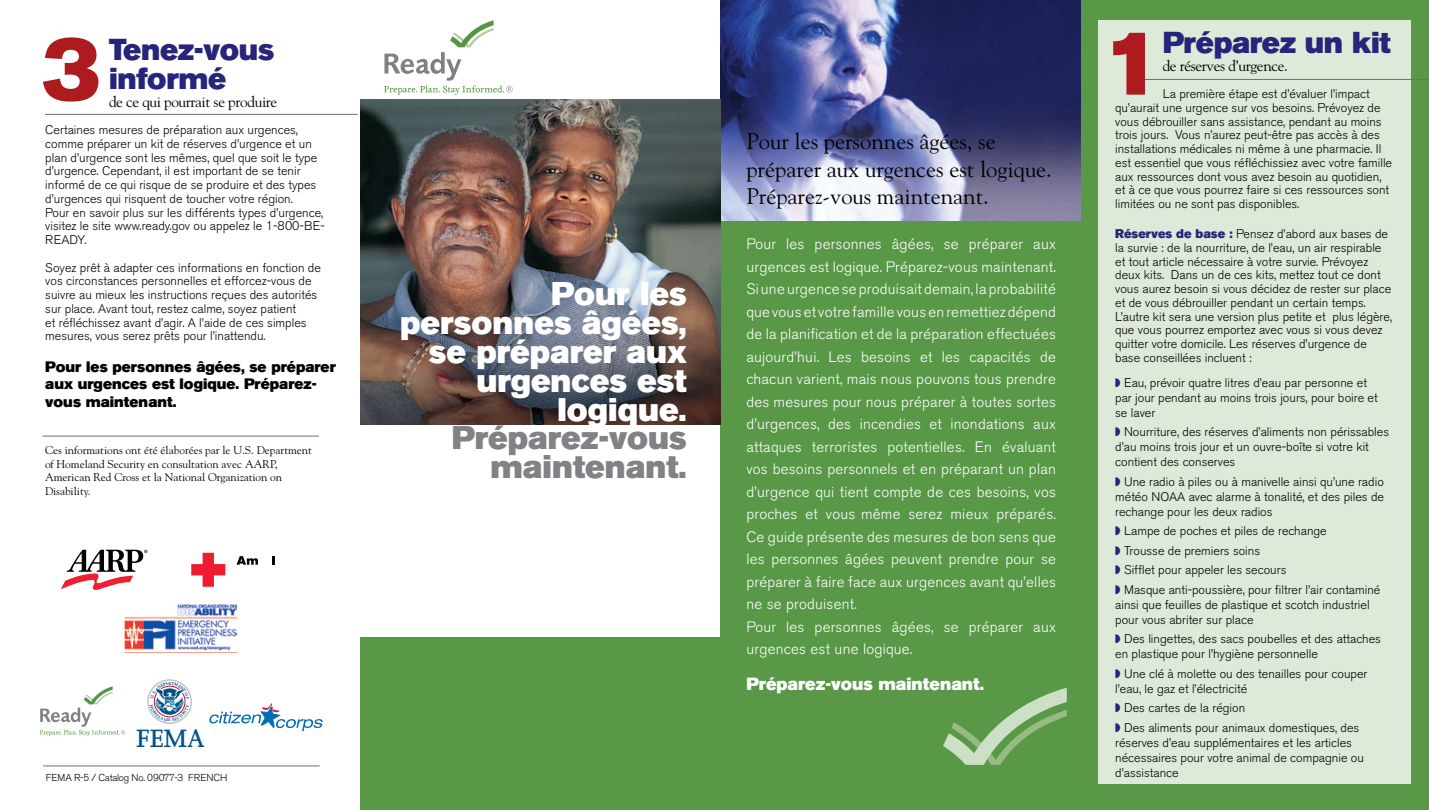
<style>
.page{position:relative;width:1429px;height:810px;background:#fff}
.page>*{position:absolute;margin:0;border:0;box-sizing:border-box;transform-origin:0 0}
.t1{font:90px "Akzidenz Grotesk BE Super";color:#ae1b1f}
.t2{font:32.5px/28.8px "Akzidenz Grotesk BE Super";color:#fff;text-align:right}
.t3{font:30px/28.8px "Akzidenz Grotesk BE Super";letter-spacing:-.01em;color:#26247b}
.t4{font:600 28.88px "Joanna MT Std";color:#005288}
.t5{font:22.5px/27.5px "Goudy";color:#000}
.t6{font:17.5px "Akzidenz Grotesk BE Super";color:#fff}
.t7{font:15.25px "Goudy";letter-spacing:-.025em;color:#000}
.t8{font:300 15px/22.5px "Akzidenz Grotesk BE";letter-spacing:.015em;color:#fff}
.t9{font:15px/17.5px "Akzidenz Grotesk BE Super";color:#000}
.t10{font:300 12.5px/13.8px "Akzidenz Grotesk BE";color:#000}
.t11{font:11.25px/13.8px "Goudy";color:#000}
.t12{font:300 10px "Akzidenz Grotesk BE";letter-spacing:-.025em;color:#000}
.s1{color:#808285}
.s2{font-family:"Akzidenz Grotesk BE Super";font-weight:400;color:#26247b}
</style>
<div class="page">
<div style="left:720px;top:0;width:709px;height:810px;background:#589847"></div>
<hr style="left:42px;top:436px;width:277px;height:1px;background:#6d6f71">
<hr style="left:45px;top:114px;width:313px;height:1px;background:#6d6f71">
<svg style="left:384px;top:20px;width:129px;height:75px"></svg>
<img style="left:720px;top:0;width:360px;height:220px">
<img style="left:360px;top:100px;width:360px;height:324px">
<svg style="left:943px;top:688px;width:124px;height:77px"></svg>
<div style="left:1098px;top:20px;width:313px;height:764px;background:#ddeada"></div>
<hr style="left:1131px;top:79px;width:298px;height:1px;background:#6d6f71">
<hr style="left:43px;top:766px;width:277px;height:1px;background:#6d6f71">
<svg style="left:272px;top:556px;width:2px;height:9px"></svg>
<div style="left:147px;top:679px;width:45px;height:45px;border:1px solid #c2c2c4;border-radius:50%"></div>
<svg style="left:61px;top:550px;width:87px;height:40px"></svg>
<img style="left:125px;top:604px;width:112px;height:49px">
<svg style="left:191px;top:553px;width:34px;height:34px"></svg>
<svg style="left:237px;top:556px;width:21px;height:9px"></svg>
<svg style="left:209px;top:703px;width:114px;height:28px"></svg>
<svg style="left:40px;top:686px;width:85px;height:50px"></svg>
<div style="left:360px;top:637px;width:364px;height:173px;background:#589847"></div>
<svg style="left:150px;top:682px;width:39px;height:39px"></svg>
<h1 class="t1" style="left:43px;top:17px;width:60px">3</h1>
<h1 class="t3" style="left:109px;top:36px;width:167px">Tene z-vous infor mé</h1>
<h4 class="t7" style="left:109px;top:92px;width:170px">de ce qui pourrait se produire</h4>
<p class="t10" style="left:45px;top:123px;width:279px">Certaines mesures de préparation aux urgences, comme préparer un kit de réserves d’urgence et un plan d’urgence sont les mêmes, quel que soit le type d’urgence. Cependant, il est important de se tenir informé de ce qui risque de se produire et des types d’urgences qui risquent de toucher votre région.<br>Pour en savoir plus sur les différents types d’urgence,</p>
<p class="t10" style="left:45px;top:219px;width:281px">visitez le site www.ready.gov ou appelez le 1-800-BE-</p>
<p class="t10" style="left:45px;top:233px;width:43px">READY.</p>
<p class="t10" style="left:45px;top:261px;width:277px">Soyez prêt à adapter ces informations en fonction de vos circonstances personnelles et efforcez-vous de suivre au mieux les instructions reçues des autorités sur place. Avant tout, restez calme, soyez patient<br>et réfléchissez avant d’agir. A l’aide de ces simples mesures, vous serez prêts pour l’inattendu.</p>
<p class="t9" style="left:45px;top:358px;width:292px">Pour les personnes âgées, se préparer aux urgences est logique. Préparez&shy;vous maintenant.</p>
<p class="t11" style="left:45px;top:443px;width:268px">Ces informations ont été élaborées par le U.S. Department of Homeland Security en consultation avec AARP, American Red Cross et la National Organization on Disability.</p>
<p class="t4" style="left:136px;top:723px;width:70px">FEMA</p>
<p class="t12" style="left:46px;top:772px;width:183px">FEMA R-5 / Catalog No. 09077-3 FRENCH</p>
<p class="t2" style="left:400px;top:280px;width:288px">Pour les<br>p ersonnes âgées, se préparer aux urgences est logique.<br><span class="s1">Préparez-vous maintenant.</span></p>
<p class="t5" style="left:746px;top:127px;width:307px">Pour les personnes âgées, se préparer aux urgences est logique.<br>Préparez-vous maintenant.</p>
<p class="t8" style="left:746px;top:233px;width:311px">Pour les personnes âgées, se préparer aux urgences est logique. Préparez-vous maintenant.<br>Si une urgence se produisait demain, la probabilité que vous et votre famille vous en remettiez dépend de la planification et de la préparation effectuées aujourd’hui. Les besoins et les capacités de chacun varient, mais nous pouvons tous prendre des mesures pour nous préparer à toutes sortes d’urgences, des incendies et inondations aux attaques terroristes potentielles. En évaluant vos besoins personnels et en préparant un plan d’urgence qui tient compte de ces besoins, vos proches et vous même serez mieux préparés.<br>Ce guide présente des mesures de bon sens que les personnes âgées peuvent prendre pour se préparer à faire face aux urgences avant qu’elles ne se produisent.<br>Pour les personnes âgées, se préparer aux urgences est une logique.</p>
<p class="t6" style="left:746px;top:674px;width:239px">Préparez-vous maintenant.</p>
<p class="t1" style="left:1103px;top:11px;width:60px">1</p>
<p class="t3" style="left:1162px;top:29px;width:230px">Préparez un kit</p>
<p class="t7" style="left:1162px;top:56px;width:127px">de réserves d’urgence.</p>
<p class="t10" style="left:1115px;top:87px;width:278px;text-indent:48px">La première étape est d’évaluer l’impact qu’aurait une urgence sur vos besoins. Prévoyez de vous débrouiller sans assistance, pendant au moins trois jours. Vous n’aurez peut-être pas accès à des installations médicales ni même à une pharmacie. Il est essentiel que vous réfléchissiez avec votre famille aux ressources dont vous avez besoin au quotidien, et à ce que vous pourrez faire si ces ressources sont limitées ou ne sont pas disponibles.</p>
<p class="t10" style="left:1115px;top:227px;width:278px"><span class="s2">Réserves de base :</span> Pensez d’abord aux bases de la survie : de la nourriture, de l’eau, un air respirable et tout article nécessaire à votre survie. Prévoyez deux kits. Dans un de ces kits, mettez tout ce dont vous aurez besoin si vous décidez de rester sur place et de vous débrouiller pendant un certain temps.<br>L’autre kit sera une version plus petite et plus légère, que vous pourrez emportez avec vous si vous devez quitter votre domicile. Les réserves d’urgence de base conseillées incluent :</p>
<p class="t10" style="left:1115px;top:375px;width:264px;line-height:15px;text-indent:9px">Eau, prévoir quatre litres d’eau par personne et par jour pendant au moins trois jours, pour boire et se laver</p>
<p class="t10" style="left:1115px;top:425px;width:275px;line-height:15px;text-indent:9px">Nourriture, des réserves d’aliments non périssables d’au moins trois jour et un ouvre-boîte si votre kit contient des conserves</p>
<p class="t10" style="left:1115px;top:474px;width:270px;line-height:15px;text-align:justify;text-indent:9px">Une radio à piles ou à manivelle ainsi qu’une radio météo NOAA avec alarme à tonalité, et des piles de rechange pour les deux radios</p>
<p class="t10" style="left:1124px;top:521px;width:258px;line-height:19.5px">Lampe de poches et piles de rechange<br>Trousse de premiers soins<br>Sifflet pour appeler les secours<br>Masque anti-poussière, pour filtrer l’air contaminé</p>
<p class="t10" style="left:1115px;top:597px;width:256px;line-height:15px">ainsi que feuilles de plastique et scotch industriel pour vous abriter sur place</p>
<p class="t10" style="left:1115px;top:632px;width:267px;line-height:15px;text-indent:9px">Des lingettes, des sacs poubelles et des attaches en plastique pour l’hygiène personnelle</p>
<p class="t10" style="left:1115px;top:666px;width:254px;line-height:15px;text-indent:9px">Une clé à molette ou des tenailles pour couper l’eau, le gaz et l’électricité</p>
<p class="t10" style="left:1124px;top:698px;width:237px;line-height:19.5px">Des cartes de la région<br>Des aliments pour animaux domestiques, des</p>
<p class="t10" style="left:1115px;top:735px;width:250px;line-height:15px">réserves d’eau supplémentaires et les articles nécessaires pour votre animal de compagnie ou d’assistance</p>
</div>
